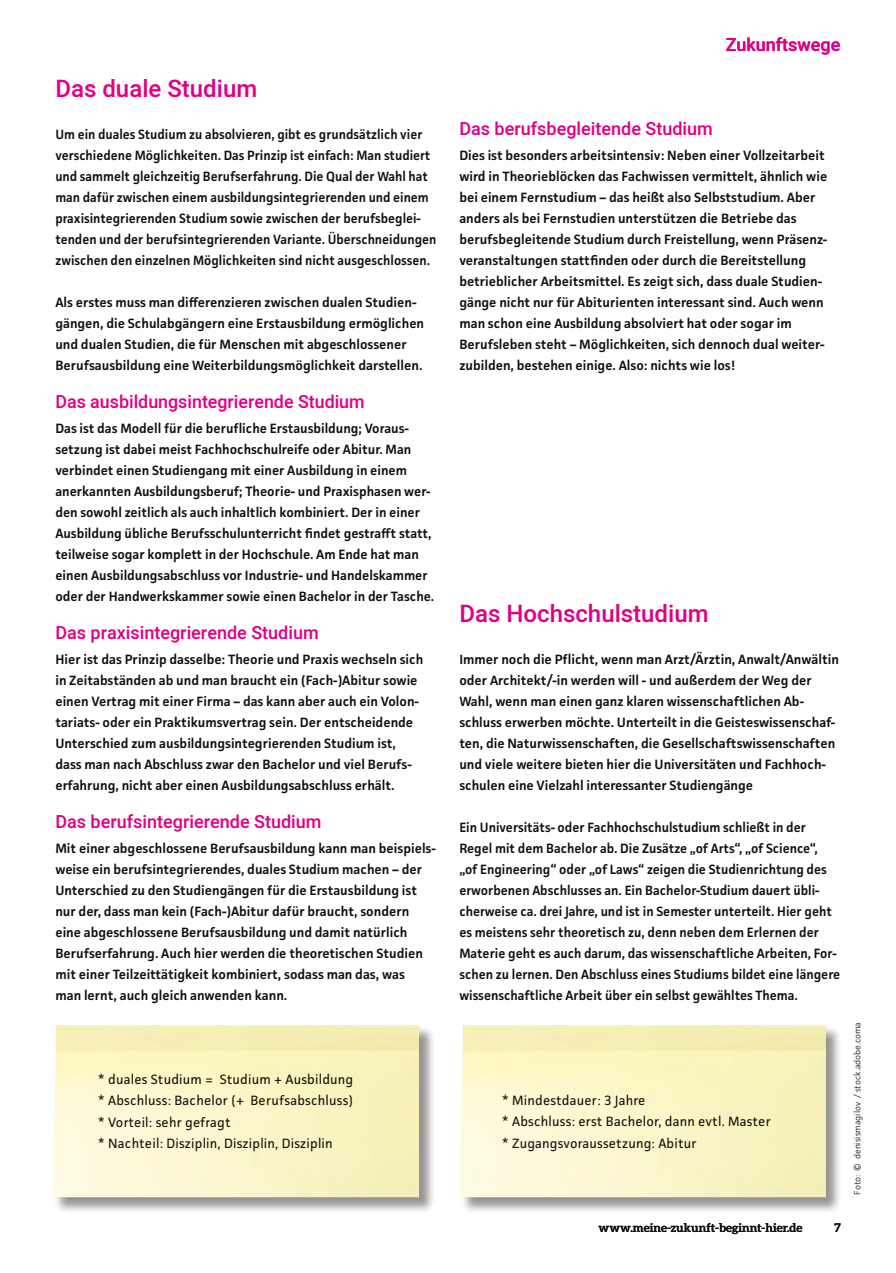
<style>
.page{position:relative;width:896px;height:1273px;background:#fff}
.page>*{position:absolute;margin:0;border:0;box-sizing:border-box;transform-origin:0 0}
.t1{font:500 24px "Heebo";color:#e10085}
.t2{font:500 18px "Heebo";color:#e10085}
.t3{font:600 13.5px/21px "Facit";color:#11110f}
.t4{font:600 13.5px/21px "Facit";color:#11110f;scale:.96 1}
.t5{font:13.5px/21px "Facit";letter-spacing:.015em;color:#11110f}
.t6{font:700 12px "Aleo";color:#11110f}
.Subhead_kursiv{font:300 9px "Facit";color:#11110f}
</style>
<div class="page">
<div style="left:460px;top:1025px;width:382px;height:188px;background:#11110f;opacity:.45"></div>
<img style="left:460px;top:1025px;width:365px;height:172px">
<div style="left:54px;top:1025px;width:381px;height:188px;background:#11110f;opacity:.45"></div>
<img style="left:53px;top:1025px;width:366px;height:172px">
<p class="t1" style="left:55px;top:72px;width:203px">Das duale Studium</p>
<p class="t4" style="left:55px;top:124px;width:398px">Um ein duales Studium zu absolvieren, gibt es grundsätzlich vier verschiedene Möglichkeiten. Das Prinzip ist einfach: Man studiert und sammelt gleichzeitig Berufserfahrung. Die Qual der Wahl hat man dafür zwischen einem ausbildungsintegrierenden und einem praxisintegrierenden Studium sowie zwischen der berufsbeglei&shy;tenden und der berufsintegrierenden Variante. Überschneidungen zwischen den einzelnen Möglichkeiten sind nicht ausgeschlossen.</p>
<p class="t3" style="left:55px;top:292px;width:370px">Als erstes muss man differenzieren zwischen dualen Studien&shy;gängen, die Schulabgängern eine Erstausbildung ermöglichen und dualen Studien, die für Menschen mit abgeschlossener Berufsausbildung eine Weiterbildungsmöglichkeit darstellen.</p>
<p class="t2" style="left:55px;top:389px;width:311px">Das ausbildungsintegrierende Studium</p>
<p class="t3" style="left:55px;top:418px;width:380px">Das ist das Modell für die berufliche Erstausbildung; Voraus&shy;setzung ist dabei meist Fachhochschulreife oder Abitur. Man verbindet einen Studiengang mit einer Ausbildung in einem anerkannten Ausbildungsberuf; Theorie- und Praxisphasen wer&shy;den sowohl zeitlich als auch inhaltlich kombiniert. Der in einer Ausbildung übliche Berufsschulunterricht findet gestrafft statt, teilweise sogar komplett in der Hochschule. Am Ende hat man einen Ausbildungsabschluss vor Industrie- und Handelskammer oder der Handwerkskammer sowie einen Bachelor in der Tasche.</p>
<p class="t2" style="left:55px;top:620px;width:265px">Das praxisintegrierende Studium</p>
<p class="t3" style="left:55px;top:649px;width:369px">Hier ist das Prinzip dasselbe: Theorie und Praxis wechseln sich in Zeitabständen ab und man braucht ein (Fach-)Abitur sowie einen Vertrag mit einer Firma – das kann aber auch ein Volon&shy;tariats- oder ein Praktikumsvertrag sein. Der entscheidende Unterschied zum ausbildungsintegrierenden Studium ist, dass man nach Abschluss zwar den Bachelor und viel Berufs&shy;erfahrung, nicht aber einen Ausbildungsabschluss erhält.</p>
<p class="t2" style="left:55px;top:809px;width:268px">Das berufsintegrierende Studium</p>
<p class="t3" style="left:55px;top:838px;width:382px">Mit einer abgeschlossene Berufsausbildung kann man beispiels&shy;weise ein berufsintegrierendes, duales Studium machen – der Unterschied zu den Studiengängen für die Erstausbildung ist nur der, dass man kein (Fach-)Abitur dafür braucht, sondern eine abgeschlossene Berufsausbildung und damit natürlich Berufserfahrung. Auch hier werden die theoretischen Studien mit einer Teilzeittätigkeit kombiniert, sodass man das, was<br>man lernt, auch gleich anwenden kann.</p>
<p class="t5" style="left:98px;top:1069px;width:257px">* duales Studium = Studium + Ausbildung * Abschluss: Bachelor (+ Berufsabschluss)</p>
<p class="t5" style="left:98px;top:1111px;width:236px">* Vorteil: sehr gefragt<br>* Nachteil: Disziplin, Disziplin, Disziplin</p>
<p class="t2" style="left:725px;top:32px;width:116px">Zukunftswege</p>
<p class="t2" style="left:459px;top:116px;width:255px">Das berufsbegleitende Studium</p>
<p class="t3" style="left:459px;top:145px;width:369px">Dies ist besonders arbeitsintensiv: Neben einer Vollzeitarbeit wird in Theorieblöcken das Fachwissen vermittelt, ähnlich wie bei einem Fernstudium – das heißt also Selbststudium. Aber anders als bei Fernstudien unterstützen die Betriebe das berufsbegleitende Studium durch Freistellung, wenn Präsenz&shy;veranstaltungen stattfinden oder durch die Bereitstellung betrieblicher Arbeitsmittel. Es zeigt sich, dass duale Studien&shy;gänge nicht nur für Abiturienten interessant sind. Auch wenn man schon eine Ausbildung absolviert hat oder sogar im Berufsleben steht – Möglichkeiten, sich dennoch dual weiter&shy;zubilden, bestehen einige. Also: nichts wie los!</p>
<p class="t1" style="left:459px;top:597px;width:251px">Das Hochschulstudium</p>
<p class="t3" style="left:459px;top:649px;width:381px">Immer noch die Pflicht, wenn man Arzt/Ärztin, Anwalt/Anwältin oder Architekt/-in werden will - und außerdem der Weg der Wahl, wenn man einen ganz klaren wissenschaftlichen Ab&shy;schluss erwerben möchte. Unterteilt in die Geisteswissenschaf&shy;ten, die Naturwissenschaften, die Gesellschaftswissenschaften und viele weitere bieten hier die Universitäten und Fachhoch&shy;schulen eine Vielzahl interessanter Studiengänge</p>
<p class="t3" style="left:459px;top:817px;width:382px">Ein Universitäts- oder Fachhochschulstudium schließt in der Regel mit dem Bachelor ab. Die Zusätze „of Arts“, „of Science“,<br>„of Engineering“ oder „of Laws“ zeigen die Studienrichtung des erworbenen Abschlusses an. Ein Bachelor-Studium dauert übli&shy;cherweise ca. drei Jahre, und ist in Semester unterteilt. Hier geht es meistens sehr theoretisch zu, denn neben dem Erlernen der Materie geht es auch darum, das wissenschaftliche Arbeiten, For&shy;schen zu lernen. Den Abschluss eines Studiums bildet eine längere wissenschaftliche Arbeit über ein selbst gewähltes Thema.</p>
<p class="t5" style="left:502px;top:1090px;width:145px">* Mindestdauer: 3 Jahre</p>
<p class="t5" style="left:502px;top:1111px;width:270px">* Abschluss: erst Bachelor, dann evtl. Master * Zugangsvoraussetzung: Abitur</p>
<p class="t6" style="left:598px;top:1220px;width:205px">www.meine-zukunft-beginnt-hier.de</p>
<p class="t6" style="left:834px;top:1220px;width:8px">7</p>
<p class="Subhead_kursiv" style="left:851px;top:1194px;width:174px;rotate:-90deg">Foto: © denisismagilov / stock.adobe.coma</p>
</div>
